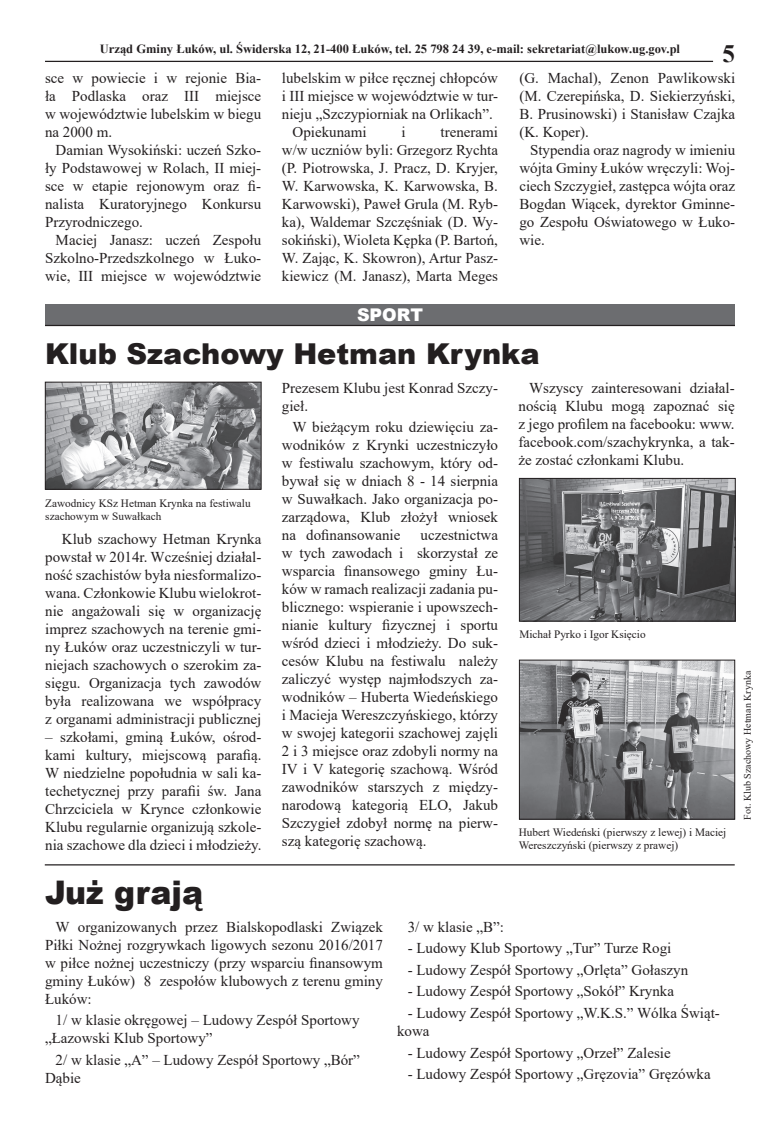
<style>
.page{position:relative;width:780px;height:1134px;background:#fff}
.page>*{position:absolute;margin:0;border:0;box-sizing:border-box;transform-origin:0 0}
.t1{font:900 32.5px "Arial";color:#231f20}
.t2{font:900 28.75px "Arial";color:#231f20}
.t3{font:700 25px "Times New Roman";color:#231f20}
.t4{font:900 17.5px "Arial";color:#fff}
.t5{font:15px/18px "Times New Roman";color:#231f20;text-align:justify}
.t6{font:700 12.5px "Times New Roman";color:#231f20}
.t7{font:11.25px/13.5px "Times New Roman";color:#231f20}
.t8{font:10px "Times New Roman";color:#231f20}
</style>
<div class="page">
<hr style="left:45px;top:61px;width:668px;height:1px;background:#231f20">
<div style="left:45px;top:305px;width:690px;height:21px;background:#6c6d70"></div>
<hr style="left:45px;top:325px;width:690px;height:1px;background:#231f20">
<img style="left:47px;top:384px;width:212px;height:104px">
<div style="left:45px;top:382px;width:216px;height:108px;border:1px solid #231f20"></div>
<hr style="left:45px;top:864px;width:689px;height:1px;background:#231f20">
<img style="left:521px;top:662px;width:212px;height:155px">
<div style="left:519px;top:660px;width:216px;height:159px;border:1px solid #231f20"></div>
<img style="left:521px;top:480px;width:212px;height:139px">
<div style="left:519px;top:478px;width:216px;height:143px;border:1px solid #231f20"></div>
<p class="t6" style="left:100px;top:40px;width:581px">Urząd Gminy Łuków, ul. Świderska 12, 21-400 Łuków, tel. 25 798 24 39, e-mail: sekretariat@lukow.ug.gov.pl</p>
<p class="t3" style="left:722px;top:36px;width:14px">5</p>
<p class="t5" style="left:45px;top:69px;width:218px">sce w powiecie i w rejonie Bia&shy;ła Podlaska oraz III miejsce w województwie lubelskim w biegu na 2000 m.</p>
<p class="t5" style="left:45px;top:141px;width:218px;text-indent:11px">Damian Wysokiński: uczeń Szko&shy;ły Podstawowej w Rolach, II miej&shy;sce w etapie rejonowym oraz fi&shy;nalista Kuratoryjnego Konkursu Przyrodniczego.</p>
<p class="t5" style="left:45px;top:231px;width:218px;text-indent:11px">Maciej Janasz: uczeń Zespołu Szkolno-Przedszkolnego w Łuko&shy;wie, III miejsce w województwie</p>
<p class="t5" style="left:282px;top:69px;width:218px">lubelskim w piłce ręcznej chłopców i III miejsce w województwie w tur&shy;nieju „Szczypiorniak na Orlikach”.</p>
<p class="t5" style="left:292px;top:123px;width:76px">Opiekunami</p>
<p class="t5" style="left:401px;top:123px;width:6px">i</p>
<p class="t5" style="left:282px;top:123px;width:218px;text-indent:159px">trenerami w/w uczniów byli: Grzegorz Rychta (P. Piotrowska, J. Pracz, D. Kryjer, W. Karwowska, K. Karwowska, B.<br>Karwowski), Paweł Grula (M. Ryb&shy;ka), Waldemar Szczęśniak (D. Wy&shy;sokiński), Wioleta Kępka (P. Bartoń, W. Zając, K. Skowron), Artur Pasz&shy;kiewicz (M. Janasz), Marta Meges</p>
<p class="t5" style="left:519px;top:69px;width:217px">(G. Machal), Zenon Pawlikowski (M. Czerepińska, D. Siekierzyński, B. Prusinowski) i Stanisław Czajka (K. Koper).</p>
<p class="t5" style="left:519px;top:141px;width:217px;text-indent:11px">Stypendia oraz nagrody w imieniu wójta Gminy Łuków wręczyli: Woj&shy;ciech Szczygieł, zastępca wójta oraz Bogdan Wiącek, dyrektor Gminne&shy;go Zespołu Oświatowego w Łuko&shy;wie.</p>
<p class="t4" style="left:357px;top:302px;width:67px">SPORT</p>
<p class="t2" style="left:45px;top:333px;width:496px">Klub Szachowy Hetman Krynka</p>
<p class="t7" style="left:45px;top:496px;width:207px">Zawodnicy KSz Hetman Krynka na festiwalu szachowym w Suwałkach</p>
<p class="t5" style="left:45px;top:529px;width:218px;text-indent:17px">Klub szachowy Hetman Krynka powstał w 2014r. Wcześniej działal&shy;ność szachistów była niesformalizo&shy;wana. Członkowie Klubu wielokrot&shy;nie angażowali się w organizację imprez szachowych na terenie gmi&shy;ny Łuków oraz uczestniczyli w tur&shy;niejach szachowych o szerokim za&shy;sięgu. Organizacja tych zawodów była realizowana we współpracy z organami administracji publicznej</p>
<p class="t5" style="left:45px;top:727px;width:218px">– szkołami, gminą Łuków, ośrod&shy;kami kultury, miejscową parafią.<br>W niedzielne popołudnia w sali ka&shy;techetycznej przy parafii św. Jana Chrzciciela w Krynce członkowie Klubu regularnie organizują szkole&shy;nia szachowe dla dzieci i młodzieży.</p>
<p class="t5" style="left:282px;top:378px;width:218px">Prezesem Klubu jest Konrad Szczy&shy;gieł.</p>
<p class="t5" style="left:282px;top:418px;width:218px;text-indent:11px">W bieżącym roku dziewięciu za&shy;wodników z Krynki uczestniczyło w festiwalu szachowym, który od&shy;bywał się w dniach 8 - 14 sierpnia w Suwałkach. Jako organizacja po&shy;zarządowa, Klub złożył wniosek na dofinansowanie</p>
<p class="t5" style="left:282px;top:526px;width:218px;text-indent:139px">uczestnictwa w tych zawodach i skorzystał ze wsparcia finansowego gminy Łu&shy;ków w ramach realizacji zadania pu&shy;blicznego: wspieranie i upowszech&shy;nianie kultury fizycznej i sportu wśród dzieci i młodzieży. Do suk&shy;cesów Klubu na festiwalu należy zaliczyć występ najmłodszych za&shy;wodników – Huberta Wiedeńskiego i Macieja Wereszczyńskiego, którzy w swojej kategorii szachowej zajęli 2 i 3 miejsce oraz zdobyli normy na IV i V kategorię szachową. Wśród zawodników starszych z między&shy;narodową kategorią ELO, Jakub Szczygieł zdobył normę na pierw&shy;szą kategorię szachową.</p>
<p class="t5" style="left:518px;top:378px;width:218px;text-indent:11px">Wszyscy zainteresowani działal&shy;nością Klubu mogą zapoznać się z jego profilem na facebooku: www. facebook.com/szachykrynka, a tak&shy;że zostać członkami Klubu.</p>
<p class="t7" style="left:519px;top:627px;width:128px">Michał Pyrko i Igor Księcio</p>
<p class="t7" style="left:519px;top:825px;width:209px">Hubert Wiedeński (pierwszy z lewej) i Maciej<br>Wereszczyński (pierwszy z prawej)</p>
<p class="t8" style="left:740px;top:819px;width:150px;rotate:-90deg">Fot. Klub Szachowy Hetman Krynka</p>
<p class="t1" style="left:45px;top:868px;width:159px">Już grają</p>
<p class="t5" style="left:45px;top:917px;width:339px;text-indent:11px">W organizowanych przez Bialskopodlaski Związek Piłki Nożnej rozgrywkach ligowych sezonu 2016/2017 w piłce nożnej uczestniczy (przy wsparciu finansowym gminy Łuków) 8 zespołów klubowych z terenu gminy Łuków:</p>
<p class="t5" style="left:45px;top:1011px;width:316px;text-indent:11px">1/ w klasie okręgowej – Ludowy Zespół Sportowy „Łazowski Klub Sportowy”</p>
<p class="t5" style="left:45px;top:1050px;width:316px;text-indent:11px">2/ w klasie „A” – Ludowy Zespół Sportowy „Bór”<br>Dąbie</p>
<p class="t5" style="left:407px;top:917px;width:98px">3/ w klasie „B”:</p>
<p class="t5" style="left:407px;top:939px;width:265px">- Ludowy Klub Sportowy „Tur” Turze Rogi</p>
<p class="t5" style="left:407px;top:960px;width:282px">- Ludowy Zespół Sportowy „Orlęta” Gołaszyn</p>
<p class="t5" style="left:407px;top:982px;width:268px">- Ludowy Zespół Sportowy „Sokół” Krynka</p>
<p class="t5" style="left:397px;top:1003px;width:324px;text-indent:11px">- Ludowy Zespół Sportowy „W.K.S.” Wólka Świąt&shy;kowa</p>
<p class="t5" style="left:407px;top:1043px;width:264px">- Ludowy Zespół Sportowy „Orzeł” Zalesie</p>
<p class="t5" style="left:407px;top:1064px;width:304px">- Ludowy Zespół Sportowy „Gręzovia” Gręzówka</p>
</div>
